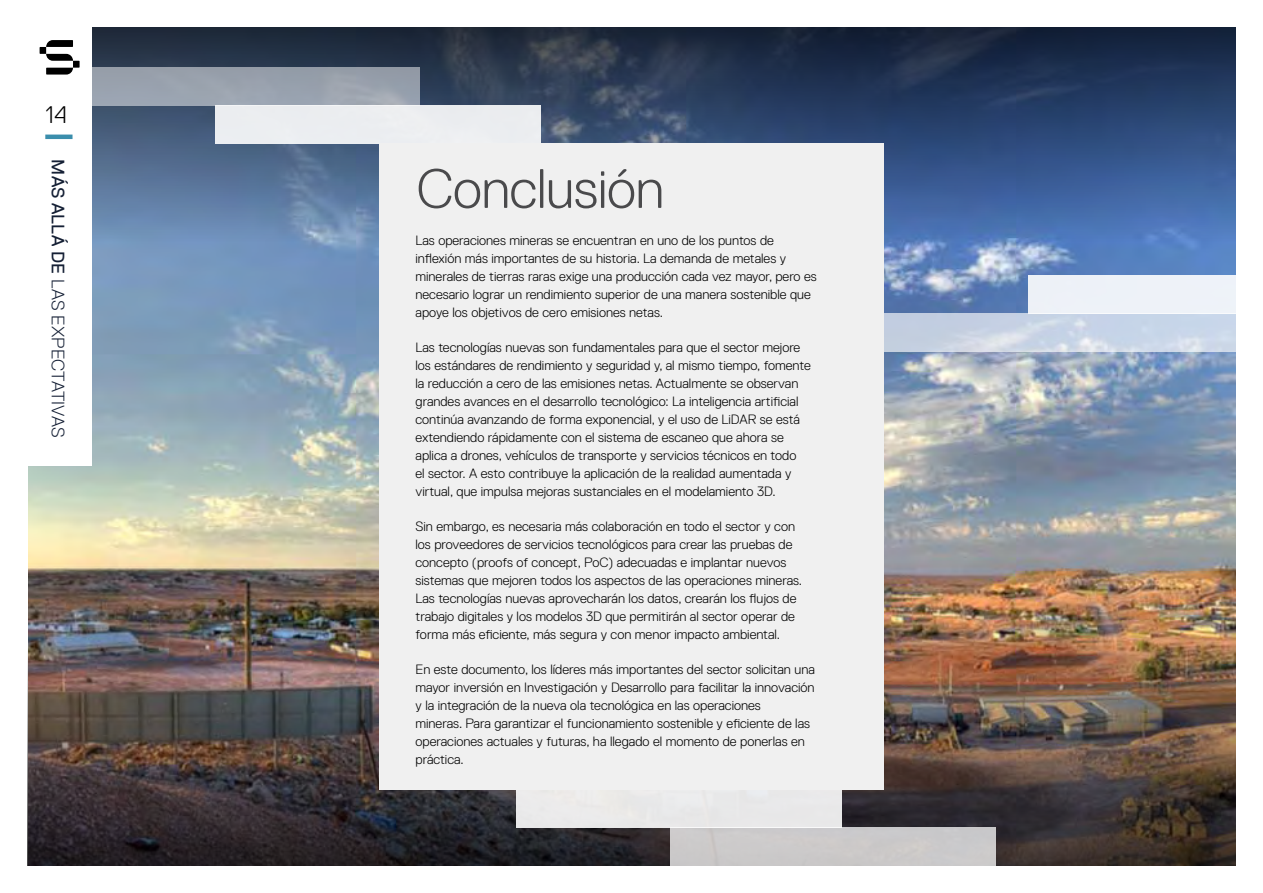
<style>
.page{position:relative;width:1263px;height:893px;background:#fff}
.page>*{position:absolute;margin:0;border:0;box-sizing:border-box;transform-origin:0 0}
.Heading_-_Black{font:300 55.35px "Replica Pro";letter-spacing:-.01em;color:#4a4a4c}
.t1{font:300 24px "Replica Pro";color:#000}
.t2{font:300 18px "Replica Pro";letter-spacing:.01em;color:#152035}
.Body_Copy_-_9pt{font:300 13.5px/18px "Replica Pro";color:#000}
.s1{font-weight:400}
</style>
<div class="page">
<img style="left:29px;top:241px;width:1207px;height:402px">
<img style="left:27px;top:643px;width:1209px;height:223px">
<svg style="left:92px;top:27px;width:1144px;height:214px;background:#354d71"></svg>
<div style="left:517px;top:790px;width:325px;height:38px;background:#e9e9e9"></div>
<div style="left:670px;top:828px;width:325px;height:38px;background:#cbc9ca"></div>
<svg style="left:883px;top:313px;width:353px;height:38px;background:#cad5e6"></svg>
<div style="left:215px;top:106px;width:325px;height:38px;background:#ebedf0"></div>
<div style="left:92px;top:68px;width:328px;height:38px;background:#9aa2ae"></div>
<div style="left:1028px;top:275px;width:208px;height:38px;background:#eef2f8"></div>
<div style="left:379px;top:144px;width:504px;height:646px;background:#f0f0f0"></div>
<div style="left:26px;top:26px;width:66px;height:440px;background:#fff"></div>
<hr style="left:45px;top:135px;width:28px;height:4px;background:#3b8eac">
<svg style="left:40px;top:40px;width:40px;height:35px"></svg>
<p class="t1" style="left:45px;top:102px;width:23px">14</p>
<p class="t2" style="left:68px;top:159px;width:280px;rotate:90deg"><span class="s1">MÁS ALLÁ DE</span> LAS EXPECTATIVAS</p>
<p class="Heading_-_Black" style="left:416px;top:158px;width:249px">Conclusión</p>
<p class="Body_Copy_-_9pt" style="left:415px;top:231px;width:403px">Las operaciones mineras se encuentran en uno de los puntos de inflexión más importantes de su historia. La demanda de metales y minerales de tierras raras exige una producción cada vez mayor, pero es necesario lograr un rendimiento superior de una manera sostenible que apoye los objetivos de cero emisiones netas.</p>
<p class="Body_Copy_-_9pt" style="left:415px;top:338px;width:397px">Las tecnologías nuevas son fundamentales para que el sector mejore los estándares de rendimiento y seguridad y, al mismo tiempo, fomente la reducción a cero de las emisiones netas. Actualmente se observan grandes avances en el desarrollo tecnológico: La inteligencia artificial continúa avanzando de forma exponencial, y el uso de LiDAR se está extendiendo rápidamente con el sistema de escaneo que ahora se aplica a drones, vehículos de transporte y servicios técnicos en todo<br>el sector. A esto contribuye la aplicación de la realidad aumentada y virtual, que impulsa mejoras sustanciales en el modelamiento 3D.</p>
<p class="Body_Copy_-_9pt" style="left:415px;top:517px;width:388px">Sin embargo, es necesaria más colaboración en todo el sector y con los proveedores de servicios tecnológicos para crear las pruebas de concepto (proofs of concept, PoC) adecuadas e implantar nuevos sistemas que mejoren todos los aspectos de las operaciones mineras.<br>Las tecnologías nuevas aprovecharán los datos, crearán los flujos de trabajo digitales y los modelos 3D que permitirán al sector operar de forma más eficiente, más segura y con menor impacto ambiental.</p>
<p class="Body_Copy_-_9pt" style="left:415px;top:660px;width:401px">En este documento, los líderes más importantes del sector solicitan una mayor inversión en Investigación y Desarrollo para facilitar la innovación y la integración de la nueva ola tecnológica en las operaciones<br>mineras. Para garantizar el funcionamiento sostenible y eficiente de las operaciones actuales y futuras, ha llegado el momento de ponerlas en práctica.</p>
</div>
